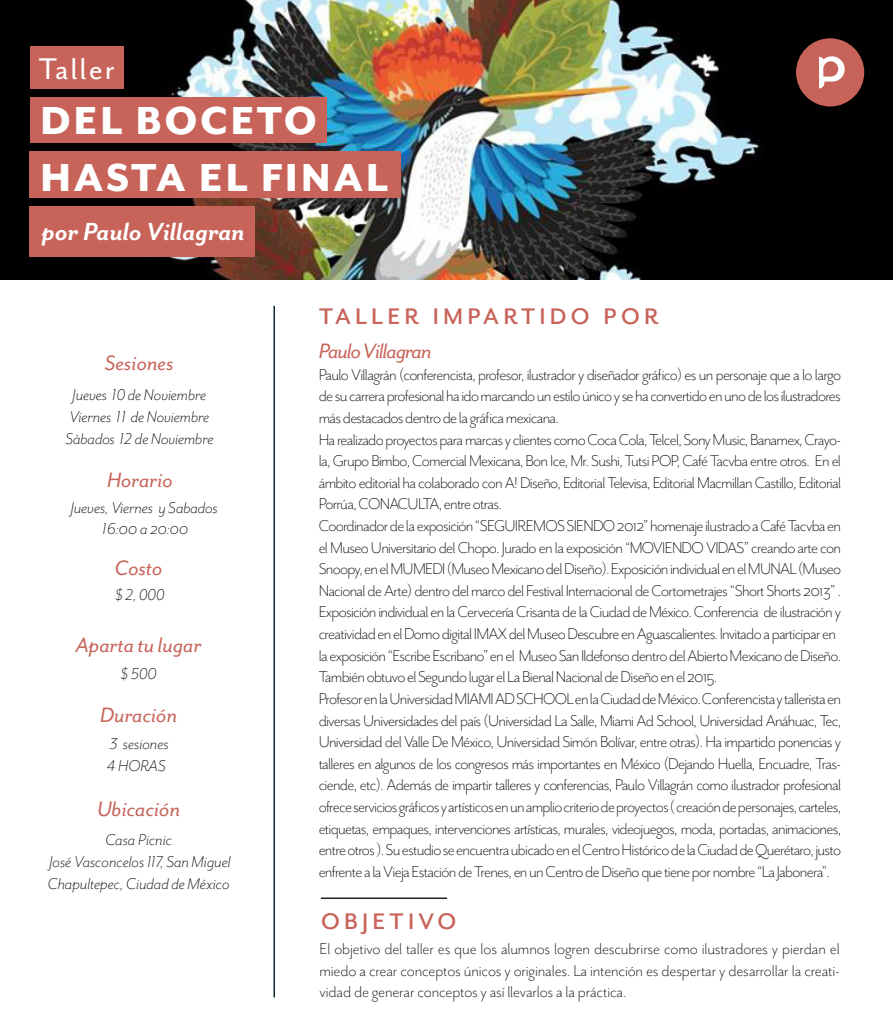
<style>
.page{position:relative;width:893px;height:1021px;background:#fff}
.page>*{position:absolute;margin:0;border:0;box-sizing:border-box;transform-origin:0 0}
.t1{font:800 45px/57px "Mr Eaves San OT";letter-spacing:.06em;color:#fff}
.t2{font:36px "Mr Eaves San OT";letter-spacing:.1em;color:#c76359}
.t3{font:34.5px "Mr Eaves San OT";letter-spacing:.05em;color:#fff}
.t4{font:italic 700 28.5px "Mr Eaves San OT";color:#fff}
.t5{font:italic 24px "Mr Eaves San OT";color:#c76359}
.t6{font:italic 24px "Mr Eaves San OT";letter-spacing:-.04em;color:#c76359}
.t7{font:300 18px/21.6px "Mr Eaves San OT";letter-spacing:-.04em;color:#000;text-align:justify}
.t8{font:italic 300 18px/21.6px "Mr Eaves San OT";color:#000;text-align:center}
</style>
<div class="page">
<img style="left:0;top:0;width:893px;height:280px">
<div style="left:30px;top:98px;width:296px;height:45px;background:#c76359"></div>
<div style="left:29px;top:151px;width:372px;height:47px;background:#c76359"></div>
<svg style="left:796px;top:38px;width:68px;height:68px"></svg>
<hr style="left:273px;top:306px;width:2px;height:691px;background:#122933">
<div style="left:30px;top:47px;width:93px;height:42px;background:#c76359"></div>
<div style="left:30px;top:206px;width:225px;height:50px;background:#c76359"></div>
<hr style="left:321px;top:897px;width:126px;height:2px;background:#231f20">
<h3 class="t3" style="left:39px;top:50px;width:77px">Taller</h3>
<p class="t1" style="left:40px;top:93px;width:349px">DEL BOCETO<br>HASTA EL FINAL</p>
<h3 class="t4" style="left:42px;top:216px;width:204px">por Paulo Villagran</h3>
<h3 class="t5" style="left:105px;top:350px;width:70px">Sesiones</h3>
<p class="t8" style="left:65px;top:384px;width:150px">Jueves 10 de Noviembre<br>Viernes 11 de Noviembre<br>Sàbados 12 de Noviembre</p>
<h3 class="t5" style="left:107px;top:467px;width:67px">Horario</h3>
<p class="t8" style="left:71px;top:497px;width:149px">Jueves, Viernes y Sabados<br>16:00 a 20:00</p>
<h3 class="t5" style="left:115px;top:555px;width:49px">Costo</h3>
<p class="t8" style="left:115px;top:584px;width:51px">$ 2, 000</p>
<h3 class="t5" style="left:76px;top:631px;width:127px">Aparta tu lugar</h3>
<p class="t8" style="left:120px;top:663px;width:38px">$ 500</p>
<h3 class="t5" style="left:100px;top:701px;width:79px">Duración</h3>
<p class="t8" style="left:107px;top:733px;width:63px;text-align:left">3 sesiones<br>4 HORAS</p>
<h3 class="t5" style="left:97px;top:795px;width:85px">Ubicación</h3>
<p class="t8" style="left:48px;top:829px;width:184px">Casa Picnic<br>José Vasconcelos 117, San Miguel<br>Chapultepec, Ciudad de México</p>
<p class="t2" style="left:319px;top:294px;width:342px">taller impartido por</p>
<p class="t6" style="left:319px;top:338px;width:114px">Paulo Villagran</p>
<p class="t7" style="left:319px;top:364px;width:524px">Paulo Villagrán (conferencista, profesor, ilustrador y diseñador gráfico) es un personaje que a lo largo de su carrera profesional ha ido marcando un estilo único y se ha convertido en uno de los ilustradores más destacados dentro de la gráfica mexicana.</p>
<p class="t7" style="left:319px;top:428px;width:524px">Ha realizado proyectos para marcas y clientes como Coca Cola, Telcel, Sony Music, Banamex, Crayo&shy;la, Grupo Bimbo, Comercial Mexicana, Bon Ice, Mr. Sushi, Tutsi POP, Café Tacvba entre otros. En el ámbito editorial ha colaborado con A! Diseño, Editorial Televisa, Editorial Macmillan Castillo, Editorial Porrúa, CONACULTA, entre otras.</p>
<p class="t7" style="left:319px;top:515px;width:524px">Coordinador de la exposición “SEGUIREMOS SIENDO 2012” homenaje ilustrado a Café Tacvba en el Museo Universitario del Chopo. Jurado en la exposición “MOVIENDO VIDAS” creando arte con Snoopy, en el MUMEDI (Museo Mexicano del Diseño). Exposición individual en el MUNAL (Museo Nacional de Arte) dentro del marco del Festival Internacional de Cortometrajes “Short Shorts 2013” .<br>Exposición individual en la Cervecería Crisanta de la Ciudad de México. Conferencia de ilustración y creatividad en el Domo digital IMAX del Museo Descubre en Aguascalientes. Invitado a participar en</p>
<p class="t7" style="left:319px;top:644px;width:524px">la exposición “Escribe Escribano” en el Museo San Ildefonso dentro del Abierto Mexicano de Diseño.<br>También obtuvo el Segundo lugar el La Bienal Nacional de Diseño en el 2015.</p>
<p class="t7" style="left:319px;top:688px;width:524px">Profesor en la Universidad MIAMI AD SCHOOL en la Ciudad de México. Conferencista y tallerista en diversas Universidades del país (Universidad La Salle, Miami Ad School, Universidad Anáhuac, Tec, Universidad del Valle De México, Universidad Simón Bolívar, entre otras). Ha impartido ponencias y talleres en algunos de los congresos más importantes en México (Dejando Huella, Encuadre, Tras&shy;ciende, etc). Además de impartir talleres y conferencias, Paulo Villagrán como ilustrador profesional ofrece servicios gráficos y artísticos en un amplio criterio de proyectos ( creación de personajes, carteles, etiquetas, empaques, intervenciones artísticas, murales, videojuegos, moda, portadas, animaciones, entre otros ). Su estudio se encuentra ubicado en el Centro Histórico de la Ciudad de Querétaro, justo enfrente a la Vieja Estación de Trenes, en un Centro de Diseño que tiene por nombre “La Jabonera”.</p>
<p class="t2" style="left:321px;top:899px;width:137px">objetivo</p>
<p class="t7" style="left:320px;top:938px;width:522px">El objetivo del taller es que los alumnos logren descubrirse como ilustradores y pierdan el miedo a crear conceptos únicos y originales. La intención es despertar y desarrollar la creati&shy;vidad de generar conceptos y así llevarlos a la práctica.</p>
</div>
